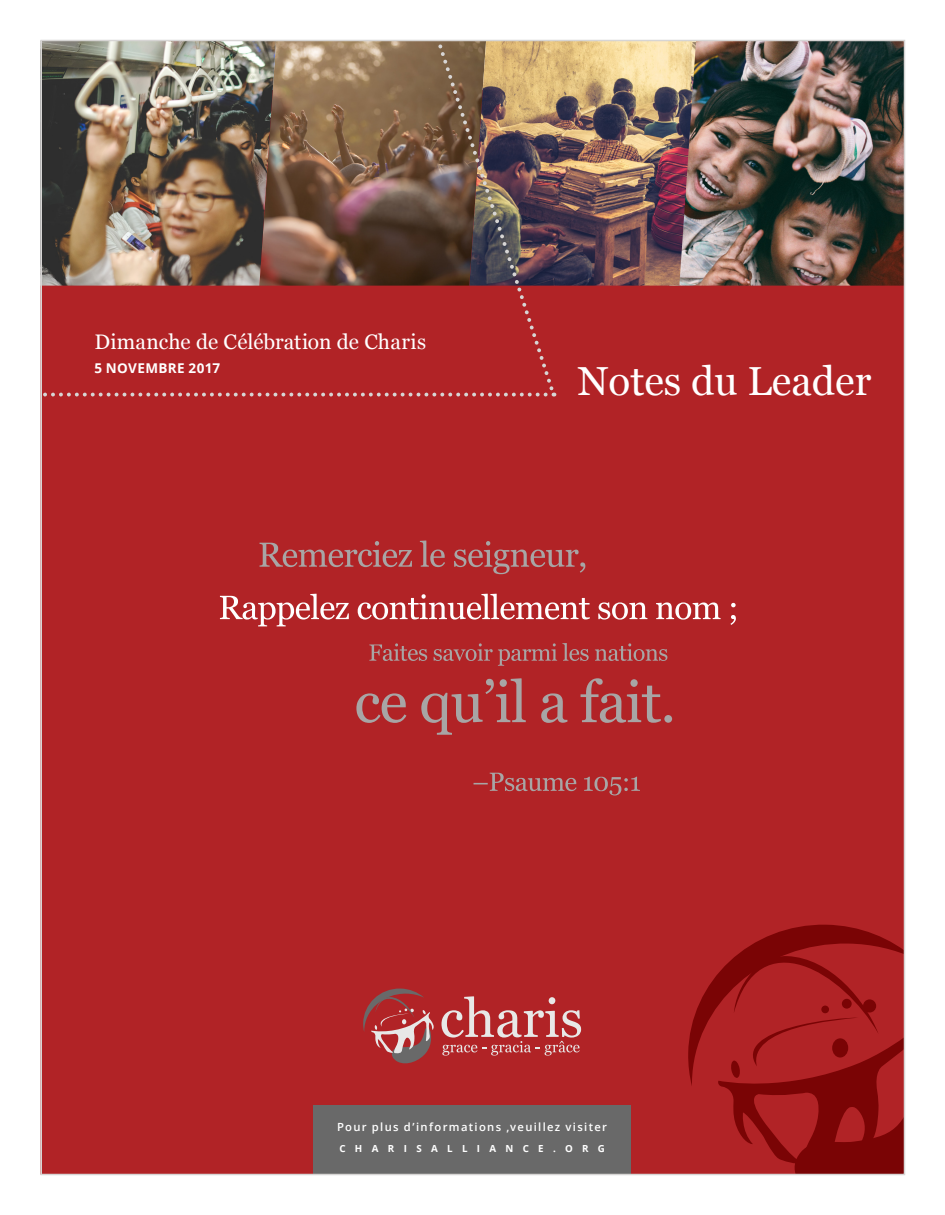
<style>
.page{position:relative;width:945px;height:1215px;background:#fff}
.page>*{position:absolute;margin:0;border:0;box-sizing:border-box;transform-origin:0 0}
.t1{font:40.5px "Georgia";color:#fff}
.t2{font:21px "Georgia";letter-spacing:.005em;color:#fff}
.t3{font:700 13.5px "Open Sans";letter-spacing:.025em;color:#fff}
.t4{font:600 11.25px "Open Sans";letter-spacing:.115em;color:#fff}
.t5{font:700 9.75px "Open Sans";letter-spacing:.96em;color:#fff}
</style>
<div class="page">
<img style="left:41px;top:39px;width:865px;height:1137px">
<p class="t2" style="left:94px;top:326px;width:333px">Dimanche de Célébration de Charis</p>
<p class="t3" style="left:94px;top:358px;width:127px">5 NOVEMBRE 2017</p>
<p class="t1" style="left:578px;top:352px;width:295px">Notes du Leader</p>
<p class="t4" style="left:337px;top:1119px;width:271px">Pour plus d’informations ,veuillez visiter</p>
<p class="t5" style="left:340px;top:1141px;width:267px">CHARISALLIANCE.ORG</p>
</div>
